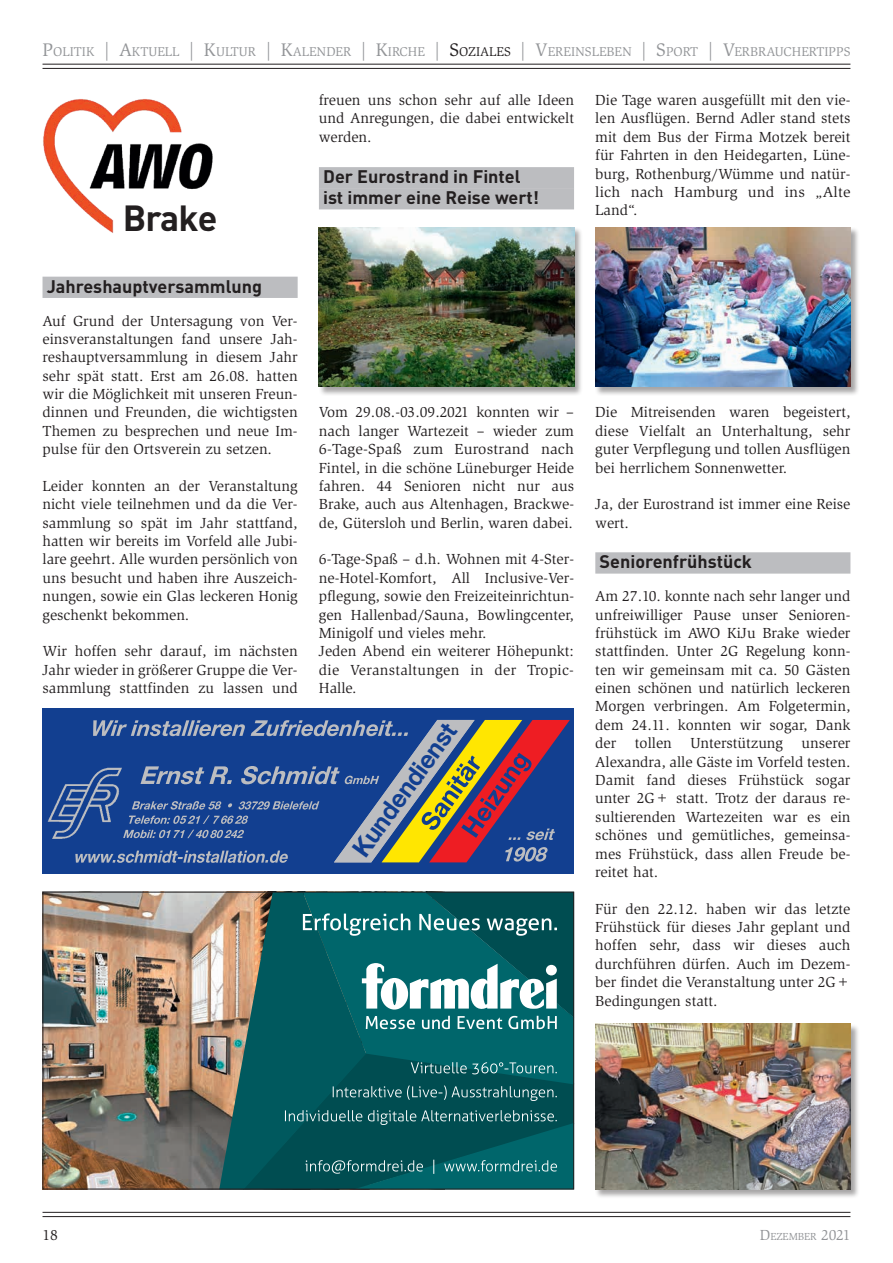
<style>
.page{position:relative;width:893px;height:1263px;background:#fff}
.page>*{position:absolute;margin:0;border:0;box-sizing:border-box;transform-origin:0 0}
.t1{font:700 35.85px "DINOT";letter-spacing:-.025em;color:#231f20}
.t2{font:700 25.05px "Helvetica Neue LT Com";color:#123f90}
.t3{font:700 18px/21px "DINOT";color:#231f20}
.t4{font:15px/18.3px "Slimbach Std";color:#231f20;text-align:justify}
.t5{font:15px "Slimbach Std";color:#231f20}
.t6{font:13.2px "Slimbach Std";color:#939598}
.t7{font:10.5px "Slimbach Std";color:#939598}
.s1{font-size:18.75px}
.s2{font-size:18.75px;color:#231f20}
.s3{color:#231f20}
.s4{font-size:15px}
</style>
<div class="page">
<hr style="left:43px;top:64px;width:807px;height:1px;background:#231f20">
<hr style="left:43px;top:68px;width:807px;height:1px;background:#231f20">
<hr style="left:43px;top:1212px;width:807px;height:1px;background:#231f20">
<hr style="left:43px;top:1216px;width:807px;height:1px;background:#231f20">
<div style="left:43px;top:277px;width:255px;height:21px;background:#bcbdc0"></div>
<img style="left:43px;top:99px;width:170px;height:134px">
<div style="left:319px;top:167px;width:255px;height:21px;background:#bcbdc0"></div>
<div style="left:319px;top:188px;width:255px;height:21px;background:#bcbdc0"></div>
<div style="left:319px;top:227px;width:264px;height:169px;background:#231f20;opacity:.4"></div>
<img style="left:319px;top:227px;width:255px;height:160px">
<div style="left:595px;top:552px;width:255px;height:22px;background:#bcbdc0"></div>
<div style="left:595px;top:227px;width:265px;height:169px;background:#231f20;opacity:.4"></div>
<img style="left:595px;top:227px;width:255px;height:160px">
<img style="left:45px;top:894px;width:174px;height:293px">
<svg style="left:219px;top:892px;width:356px;height:297px;background:#246c6d"></svg>
<div style="left:43px;top:892px;width:531px;height:297px;border:1px solid #231f20"></div>
<div style="left:43px;top:709px;width:530px;height:165px;background:#123f90"></div>
<img style="left:47px;top:784px;width:28px;height:55px">
<svg style="left:75px;top:720px;width:495px;height:143px"></svg>
<div style="left:595px;top:1024px;width:265px;height:175px;background:#231f20;opacity:.4"></div>
<img style="left:595px;top:1024px;width:255px;height:165px">
<p class="t6" style="left:43px;top:44px;width:794px"><span class="s1">P</span>OLITIK <span class="s1">| A</span>KTUELL <span class="s1">| K</span>ULTUR <span class="s1">| K</span>ALENDER <span class="s1">| K</span>IRCHE <span class="s1">|</span> <span class="s2">S</span><span class="s3">OZIALES</span> <span class="s1">| V</span>EREINSLEBEN <span class="s1">| S</span>PORT <span class="s1">| V</span>ERBRAUCHERTIPPS</p>
<h1 class="t1" style="left:123px;top:194px;width:96px">Brake</h1>
<p class="t3" style="left:47px;top:275px;width:217px">Jahreshauptversammlung</p>
<p class="t4" style="left:43px;top:311px;width:257px">Auf Grund der Untersagung von Ver&shy;einsveranstaltungen fand unsere Jah&shy;reshauptversammlung in diesem Jahr sehr spät statt. Erst am 26.08. hatten wir die Möglichkeit mit unseren Freun&shy;dinnen und Freunden, die wichtigsten Themen zu besprechen und neue Im&shy;pulse für den Ortsverein zu setzen.</p>
<p class="t4" style="left:43px;top:477px;width:257px">Leider konnten an der Veranstaltung nicht viele teilnehmen und da die Ver&shy;sammlung so spät im Jahr stattfand, hatten wir bereits im Vorfeld alle Jubi&shy;lare geehrt. Alle wurden persönlich von uns besucht und haben ihre Auszeich&shy;nungen, sowie ein Glas leckeren Honig geschenkt bekommen.</p>
<p class="t4" style="left:43px;top:642px;width:257px">Wir hoffen sehr darauf, im nächsten Jahr wieder in größerer Gruppe die Ver&shy;sammlung stattfinden zu lassen und</p>
<p class="t4" style="left:319px;top:91px;width:257px">freuen uns schon sehr auf alle Ideen und Anregungen, die dabei entwickelt werden.</p>
<p class="t3" style="left:323px;top:165px;width:217px">Der Eurostrand in Fintel ist immer eine Reise wert!</p>
<p class="t4" style="left:319px;top:403px;width:257px">Vom 29.08.-03.09.2021 konnten wir – nach langer Wartezeit – wieder zum 6-Tage-Spaß zum Eurostrand nach Fintel, in die schöne Lüneburger Heide fahren. 44 Senioren nicht nur aus Brake, auch aus Altenhagen, Brackwe&shy;de, Gütersloh und Berlin, waren dabei.</p>
<p class="t4" style="left:319px;top:550px;width:257px;text-align:left">6-Tage-Spaß – d.h. Wohnen mit 4-Ster&shy;ne-Hotel-Komfort, All Inclusive-Ver&shy;pflegung, sowie den Freizeiteinrichtun&shy;gen Hallenbad/Sauna, Bowlingcenter, Minigolf und vieles mehr.<br>Jeden Abend ein weiterer Höhepunkt: die Veranstaltungen in der Tropic-Halle.</p>
<h2 class="t2" style="left:345px;top:844px;width:159px;rotate:-54deg">Kundendienst</h2>
<p class="t4" style="left:595px;top:91px;width:257px">Die Tage waren ausgefüllt mit den vie&shy;len Ausflügen. Bernd Adler stand stets mit dem Bus der Firma Motzek bereit für Fahrten in den Heidegarten, Lüne&shy;burg, Rothenburg/Wümme und natür&shy;lich nach Hamburg und ins „Alte Land“.</p>
<p class="t4" style="left:595px;top:403px;width:257px">Die Mitreisenden waren begeistert, diese Vielfalt an Unterhaltung, sehr guter Verpflegung und tollen Ausflügen bei herrlichem Sonnenwetter.</p>
<p class="t4" style="left:595px;top:495px;width:257px">Ja, der Eurostrand ist immer eine Reise wert.</p>
<p class="t3" style="left:600px;top:550px;width:154px">Seniorenfrühstück</p>
<p class="t4" style="left:595px;top:587px;width:257px">Am 27.10. konnte nach sehr langer und unfreiwilliger Pause unser Senioren&shy;frühstück im AWO KiJu Brake wieder stattfinden. Unter 2G Regelung konn&shy;ten wir gemeinsam mit ca. 50 Gästen einen schönen und natürlich leckeren Morgen verbringen. Am Folgetermin, dem 24.11. konnten wir sogar, Dank der tollen Unterstützung unserer Alexandra, alle Gäste im Vorfeld testen.<br>Damit fand dieses Frühstück sogar unter 2G+ statt. Trotz der daraus re&shy;sultierenden Wartezeiten war es ein schönes und gemütliches, gemeinsa&shy;mes Frühstück, dass allen Freude be&shy;reitet hat.</p>
<p class="t4" style="left:595px;top:899px;width:257px">Für den 22.12. haben wir das letzte Frühstück für dieses Jahr geplant und hoffen sehr, dass wir dieses auch durchführen dürfen. Auch im Dezem&shy;ber findet die Veranstaltung unter 2G+ Bedingungen statt.</p>
<p class="t5" style="left:43px;top:1226px;width:17px">18</p>
<p class="t7" style="left:760px;top:1230px;width:92px"><span class="s4">D</span>EZEMBER <span class="s4">2021</span></p>
</div>
